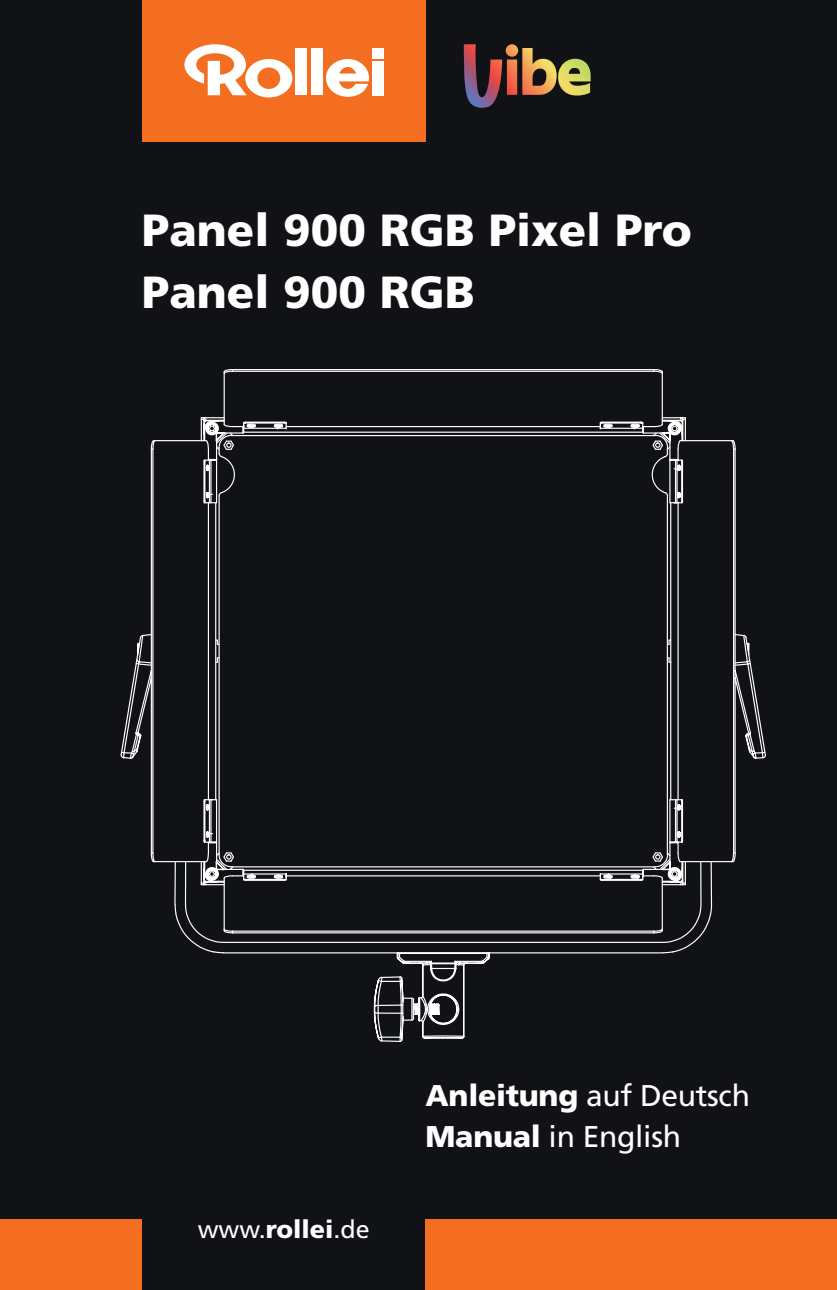
<style>
.page{position:relative;width:837px;height:1290px;background:#fff}
.page>*{position:absolute;margin:0;border:0;box-sizing:border-box;transform-origin:0 0}
.t1{font:900 45px "Frutiger LT Pro";color:#fff}
.t2{font:30px "Frutiger LT Pro";letter-spacing:-.01em;color:#fff}
.t3{font:25px "Frutiger LT Pro";color:#fff}
.s1{font-weight:900}
</style>
<div class="page">
<div style="left:0;top:0;width:836px;height:1290px;background:#101216"></div>
<div style="left:142px;top:0;width:283px;height:142px;background:#f36e21"></div>
<div style="left:0;top:1219px;width:142px;height:71px;background:#f36e21"></div>
<div style="left:425px;top:1219px;width:411px;height:71px;background:#f36e21"></div>
<svg style="left:326px;top:59px;width:43px;height:38px"></svg>
<div style="left:296px;top:49px;width:11px;height:46px;background:#fff"></div>
<div style="left:311px;top:49px;width:11px;height:46px;background:#fff"></div>
<div style="left:372px;top:49px;width:11px;height:10px;background:#fff"></div>
<div style="left:372px;top:61px;width:11px;height:34px;background:#fff"></div>
<svg style="left:184px;top:44px;width:108px;height:53px"></svg>
<svg style="left:120px;top:369px;width:616px;height:670px"></svg>
<img style="left:463px;top:44px;width:127px;height:64px">
<p class="t1" style="left:142px;top:203px;width:551px">Panel 900 RGB Pixel Pro</p>
<p class="t1" style="left:142px;top:265px;width:334px">Panel 900 RGB</p>
<p class="t3" style="left:198px;top:1214px;width:173px">www.<span class="s1">rollei</span>.de</p>
<p class="t2" style="left:425px;top:1078px;width:326px"><span class="s1">Anleitung</span> auf Deutsch</p>
<p class="t2" style="left:425px;top:1119px;width:257px"><span class="s1">Manual</span> in English</p>
</div>
